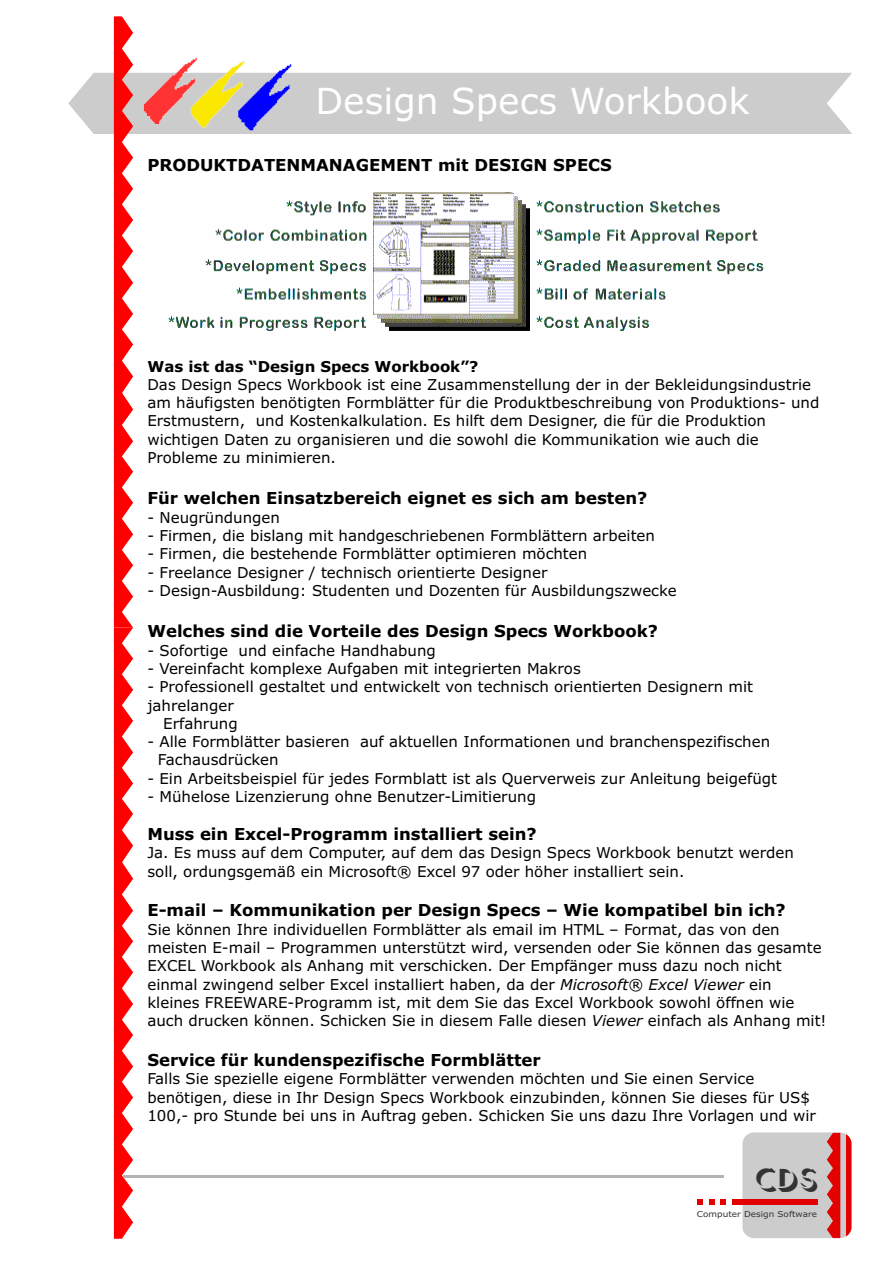
<style>
.page{position:relative;width:893px;height:1263px;background:#fff}
.page>*{position:absolute;margin:0;border:0;box-sizing:border-box;transform-origin:0 0}
.t1{font:36px "Verdana";color:#fff}
.t2{font:32.55px "Umbra BT";color:#333;scale:1.07 1}
.t3{font:700 16.5px "Verdana";color:#000}
.t4{font:15px/18.3px "Verdana";color:#000}
.t5{font:700 15px "Verdana";color:#000}
.t6{font:8.25px "Verdana";color:#333;scale:1.09 1}
.s1{font-style:italic}
</style>
<div class="page">
<div style="left:68px;top:73px;width:784px;height:61px;background:#ccc"></div>
<div style="left:742px;top:1132px;width:109px;height:106px;background:#ccc;border-radius:12px"></div>
<div style="left:846px;top:1132px;width:5px;height:106px;background:#e30000"></div>
<svg style="left:827px;top:1133px;width:13px;height:105px"></svg>
<svg style="left:697px;top:1199px;width:6px;height:6px"></svg>
<svg style="left:709px;top:1199px;width:5px;height:6px"></svg>
<svg style="left:720px;top:1199px;width:6px;height:6px"></svg>
<div style="left:732px;top:1199px;width:85px;height:6px;background:#e30000"></div>
<svg style="left:114px;top:16px;width:19px;height:1223px"></svg>
<img style="left:143px;top:57px;width:149px;height:77px">
<img style="left:168px;top:192px;width:596px;height:139px">
<hr style="left:123px;top:1175px;width:601px;height:2px;background:#b3b3b3">
<h1 class="t1" style="left:315px;top:87px;width:436px">Design Specs Workbook</h1>
<p class="t3" style="left:147px;top:158px;width:466px">PRODUKTDATENMANAGEMENT mit DESIGN SPECS</p>
<p class="t5" style="left:147px;top:360px;width:332px">Was ist das “Design Specs Workbook”?</p>
<p class="t4" style="left:147px;top:376px;width:673px">Das Design Specs Workbook ist eine Zusammenstellung der in der Bekleidungsindustrie am häufigsten benötigten Formblätter für die Produktbeschreibung von Produktions- und Erstmustern, und Kostenkalkulation. Es hilft dem Designer, die für die Produktion wichtigen Daten zu organisieren und die sowohl die Kommunikation wie auch die Probleme zu minimieren.</p>
<p class="t3" style="left:147px;top:492px;width:501px">Für welchen Einsatzbereich eignet es sich am besten?</p>
<p class="t4" style="left:147px;top:510px;width:134px">- Neugründungen</p>
<p class="t4" style="left:147px;top:528px;width:509px">- Firmen, die bislang mit handgeschriebenen Formblättern arbeiten</p>
<p class="t4" style="left:147px;top:546px;width:441px">- Firmen, die bestehende Formblätter optimieren möchten</p>
<p class="t4" style="left:147px;top:564px;width:401px">- Freelance Designer / technisch orientierte Designer</p>
<p class="t4" style="left:147px;top:582px;width:531px">- Design-Ausbildung: Studenten und Dozenten für Ausbildungszwecke</p>
<p class="t3" style="left:147px;top:625px;width:512px">Welches sind die Vorteile des Design Specs Workbook?</p>
<p class="t4" style="left:147px;top:643px;width:290px">- Sofortige und einfache Handhabung</p>
<p class="t4" style="left:147px;top:661px;width:435px">- Vereinfacht komplexe Aufgaben mit integrierten Makros</p>
<p class="t4" style="left:147px;top:679px;width:607px">- Professionell gestaltet und entwickelt von technisch orientierten Designern mit</p>
<p class="t4" style="left:147px;top:697px;width:88px">jahrelanger</p>
<p class="t4" style="left:163px;top:716px;width:76px">Erfahrung</p>
<p class="t4" style="left:158px;top:734px;width:614px;text-indent:-11px">- Alle Formblätter basieren auf aktuellen Informationen und branchenspezifischen<br>Fachausdrücken</p>
<p class="t4" style="left:147px;top:770px;width:631px">- Ein Arbeitsbeispiel für jedes Formblatt ist als Querverweis zur Anleitung beigefügt</p>
<p class="t4" style="left:147px;top:788px;width:390px">- Mühelose Lizenzierung ohne Benutzer-Limitierung</p>
<p class="t3" style="left:147px;top:827px;width:391px">Muss ein Excel-Programm installiert sein?</p>
<p class="t4" style="left:147px;top:845px;width:648px">Ja. Es muss auf dem Computer, auf dem das Design Specs Workbook benutzt werden soll, ordungsgemäß ein Microsoft® Excel 97 oder höher installiert sein.</p>
<p class="t3" style="left:147px;top:904px;width:640px">E-mail – Kommunikation per Design Specs – Wie kompatibel bin ich?</p>
<p class="t4" style="left:147px;top:922px;width:681px">Sie können Ihre individuellen Formblätter als email im HTML – Format, das von den meisten E-mail – Programmen unterstützt wird, versenden oder Sie können das gesamte EXCEL Workbook als Anhang mit verschicken. Der Empfänger muss dazu noch nicht einmal zwingend selber Excel installiert haben, da der <span class="s1">Microsoft® Excel Viewer</span> ein kleines FREEWARE-Programm ist, mit dem Sie das Excel Workbook sowohl öffnen wie auch drucken können. Schicken Sie in diesem Falle diesen <span class="s1">Viewer</span> einfach als Anhang mit!</p>
<p class="t3" style="left:147px;top:1053px;width:395px">Service für kundenspezifische Formblätter</p>
<p class="t4" style="left:147px;top:1071px;width:670px">Falls Sie spezielle eigene Formblätter verwenden möchten und Sie einen Service benötigen, diese in Ihr Design Specs Workbook einzubinden, können Sie dieses für US$<br>100,- pro Stunde bei uns in Auftrag geben. Schicken Sie uns dazu Ihre Vorlagen und wir</p>
<h2 class="t2" style="left:755px;top:1163px;width:61px">CDS</h2>
<p class="t6" style="left:697px;top:1210px;width:112px">Computer Design Software</p>
</div>
